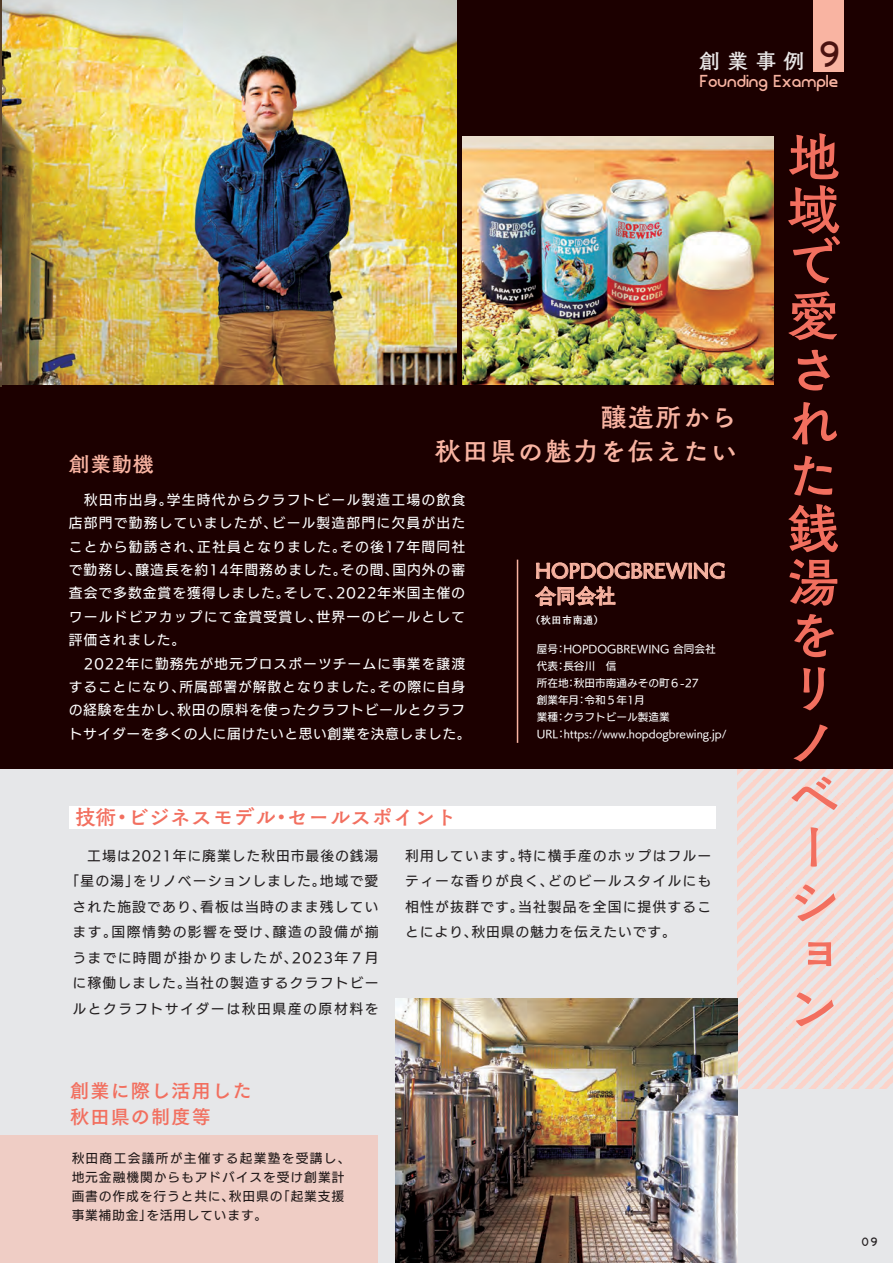
<style>
.page{position:relative;width:893px;height:1263px;background:#e6e7e9}
.page>*{position:absolute;margin:0;border:0;box-sizing:border-box;transform-origin:0 0}
.t1{font:54.15px/53.1px "Tsuku Old Gothic Std B";color:#f26f5f}
.t2{font:26.55px/34px "Tsuku Old Gothic Std B";letter-spacing:.04em;color:#f9b4a2;text-align:right}
.t3{font:21.3px/25.5px "Tsuku Old Gothic Std B";color:#f9b4a2}
.t4{font:21.3px "Tsuku Old Gothic Std B";color:#f26f5f}
.t5{font:21.3px "Tsuku Old Gothic Std B";color:#fff}
.t6{font:19.2px/25.5px "Tsuku Go Pro B";letter-spacing:.06em;color:#f26f5f}
.t7{font:18px "FOT Blue Yonder";color:#f9b4a2}
.t8{font:13.8px/23.4px "UD Kakugo Small Pr 6 N M";letter-spacing:.06em;color:#fff;text-align:justify}
.t9{font:13.8px/25.5px "UD Kakugo Small Pr 6 N M";letter-spacing:.08em;color:#231f20;text-align:center}
.t10{font:12.75px/19.2px "UD Kakugo Small Pr 6 N M";letter-spacing:.075em;color:#231f20}
.t11{font:12.75px "FOT Blue Yonder";color:#231f20}
.t12{font:10.65px/17px "UD Kakugo Small Pr 6 N M";color:#fff}
.t13{font:10.65px "Tsuku Old Gothic Std B";color:#fff}
.s1{font-family:"FOT Blue Yonder";font-size:38.25px;color:#1c0000}
</style>
<div class="page">
<svg style="left:737px;top:768px;width:156px;height:321px"></svg>
<div style="left:0;top:0;width:893px;height:768px;background:#1c0000"></div>
<div style="left:0;top:1135px;width:378px;height:128px;background:#efcdc5"></div>
<div style="left:814px;top:0;width:30px;height:71px;background:#f9b4a2"></div>
<img style="left:2px;top:0;width:454px;height:384px">
<div style="left:69px;top:806px;width:646px;height:23px;background:#fff"></div>
<img style="left:396px;top:998px;width:341px;height:265px">
<svg style="left:535px;top:562px;width:190px;height:44px"></svg>
<hr style="left:517px;top:560px;width:1px;height:183px;background:#f9b4a2">
<img style="left:462px;top:137px;width:311px;height:247px">
<img style="left:0;top:0;width:1px;height:386px">
<h3 class="t5" style="left:699px;top:45px;width:142px">創業事例 <span class="s1">9</span></h3>
<h3 class="t7" style="left:699px;top:69px;width:140px">Founding Example</h3>
<h3 class="t3" style="left:69px;top:451px;width:87px">創業動機</h3>
<h2 class="t2" style="left:434px;top:399px;width:304px">醸造所から<br>秋田県の魅力を伝えたい</h2>
<p class="t8" style="left:69px;top:488px;width:398px">　秋田市出身。学生時代からクラフトビール製造工場の飲食店部門で勤務していましたが、ビール製造部門に欠員が出たことから勧誘され、正社員となりました。その後17年間同社で勤務し、醸造長を約14年間務めました。その間、国内外の審査会で多数金賞を獲得しました。そして、2022年米国主催のワールドビアカップにて金賞受賞し、世界一のビールとして評価されました。</p>
<p class="t8" style="left:69px;top:652px;width:403px;text-align:left;text-indent:15px">2022年に勤務先が地元プロスポーツチームに事業を譲渡することになり、所属部署が解散となりました。その際に自身の経験を生かし、秋田の原料を使ったクラフトビールとクラフトサイダーを多くの人に届けたいと思い創業を決意しました。</p>
<h3 class="t4" style="left:74px;top:801px;width:384px">技術・ビジネスモデル・セールスポイント</h3>
<h3 class="t3" style="left:535px;top:557px;width:192px">HOPDOGBREWING合同会社</h3>
<p class="t13" style="left:530px;top:612px;width:76px">（秋田市南通）</p>
<p class="t12" style="left:537px;top:641px;width:191px">屋号：HOPDOGBREWING 合同会社代表：長谷川　信<br>所在地：秋田市南通みその町６-27<br>創業年月：令和５年1月<br>業種：クラフトビール製造業<br>URL：https://www.hopdogbrewing.jp/</p>
<p class="t9" style="left:66px;top:843px;width:314px">　工場は2021年に廃業した秋田市最後の銭湯「星の湯」をリノベーションしました。地域で愛された施設であり、看板は当時のまま残しています。国際情勢の影響を受け、醸造の設備が揃うまでに時間が掛かりましたが、2023年７月に稼働しました。当社の製造するクラフトビールとクラフトサイダーは秋田県産の原材料を</p>
<p class="t9" style="left:405px;top:843px;width:307px;text-align:justify">利用しています。特に横手産のホップはフルーティーな香りが良く、どのビールスタイルにも相性が抜群です。当社製品を全国に提供することにより、秋田県の魅力を伝えたいです。</p>
<h1 class="t1" style="left:787px;top:128px;width:55px">地域で愛された銭湯をリノベーション</h1>
<h3 class="t6" style="left:70px;top:1076px;width:183px">創業に際し活用した秋田県の制度等</h3>
<p class="t10" style="left:72px;top:1149px;width:281px">秋田商工会議所が主催する起業塾を受講し、地元金融機関からもアドバイスを受け創業計画書の作成を行うと共に、秋田県の「起業支援事業補助金」を活用しています。</p>
<p class="t11" style="left:861px;top:1233px;width:18px">09</p>
</div>
